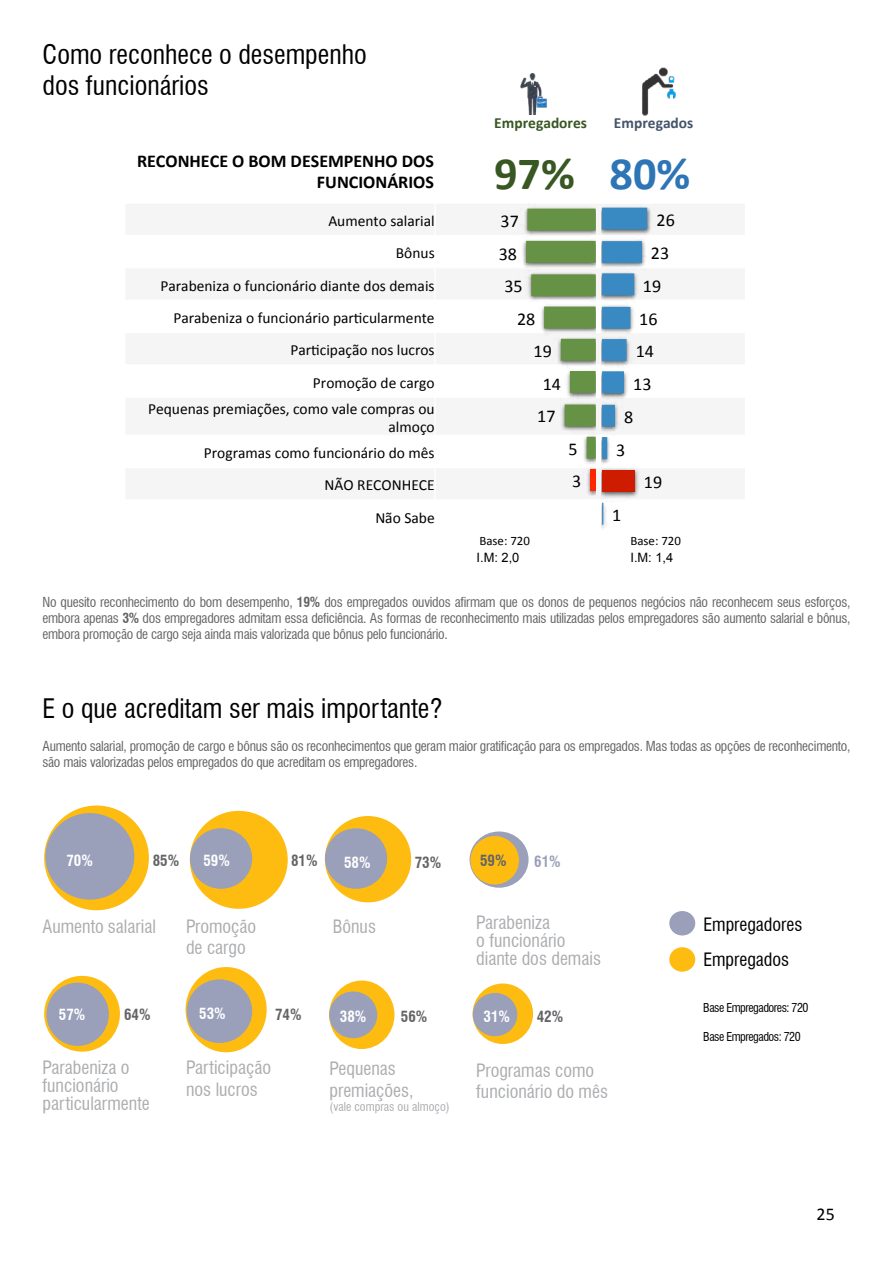
<style>
.page{position:relative;width:893px;height:1263px;background:#fff}
.page>*{position:absolute;margin:0;border:0;box-sizing:border-box;transform-origin:0 0}
.t1{font:700 46.35px "Calibri";color:#2e75b6}
.t2{font:700 46.35px "Calibri";color:#385723}
.t3{font:condensed 26.25px/31.5px "Swiss 721 BT";color:#000101}
.t4{font:condensed 18px/21.6px "Swiss 721 BT";color:#abadb0}
.t5{font:700 18px/20.5px "Calibri";color:#000;text-align:right}
.t6{font:18px "Calibri";color:#000}
.t7{font:condensed 18px/34.7px "Swiss 721 BT";color:#000}
.t8{font:15.45px/32.4px "Calibri";color:#000;text-align:right}
.t9{font:700 15.45px "Calibri";color:#385723}
.t10{font:700 15.45px "Calibri";color:#44546a}
.t11{font:700 condensed 15px "Swiss 721 BT";color:#636466}
.t12{font:700 condensed 15px "Swiss 721 BT";color:#fff}
.t13{font:700 condensed 15px "Swiss 721 BT";color:#9a9fba}
.t14{font:condensed 13.5px/16.2px "Swiss 721 BT";letter-spacing:-.02em;color:#636466;text-align:justify}
.t15{font:12.9px "Calibri";color:#000}
.t16{font:12.9px "Arial";color:#000}
.t17{font:condensed 12px "Swiss 721 BT";letter-spacing:-.04em;color:#000}
.t18{font:condensed 12px "Swiss 721 BT";color:#abadb0}
.s1{font-weight:700}
</style>
<div class="page">
<svg style="left:470px;top:831px;width:59px;height:57px"></svg>
<div style="left:44px;top:805px;width:105px;height:105px;background:#febc11;border-radius:50%"></div>
<div style="left:45px;top:813px;width:89px;height:87px;background:#9a9fba;border-radius:50%"></div>
<div style="left:190px;top:811px;width:98px;height:98px;background:#febc11;border-radius:50%"></div>
<div style="left:190px;top:828px;width:62px;height:61px;background:#9a9fba;border-radius:50%"></div>
<div style="left:325px;top:816px;width:86px;height:86px;background:#febc11;border-radius:50%"></div>
<div style="left:325px;top:828px;width:62px;height:61px;background:#9a9fba;border-radius:50%"></div>
<div style="left:470px;top:836px;width:49px;height:48px;background:#febc11;border-radius:50%"></div>
<div style="left:44px;top:976px;width:76px;height:76px;background:#febc11;border-radius:50%"></div>
<div style="left:46px;top:983px;width:63px;height:63px;background:#9a9fba;border-radius:50%"></div>
<div style="left:186px;top:967px;width:81px;height:85px;background:#febc11;border-radius:50%"></div>
<div style="left:187px;top:979px;width:65px;height:64px;background:#9a9fba;border-radius:50%"></div>
<div style="left:329px;top:980px;width:65px;height:69px;background:#febc11;border-radius:50%"></div>
<div style="left:329px;top:991px;width:48px;height:47px;background:#9a9fba;border-radius:50%"></div>
<div style="left:473px;top:983px;width:60px;height:61px;background:#febc11;border-radius:50%"></div>
<div style="left:473px;top:993px;width:44px;height:43px;background:#9a9fba;border-radius:50%"></div>
<div style="left:669px;top:911px;width:26px;height:24px;background:#9a9fba;border-radius:50%"></div>
<div style="left:669px;top:947px;width:26px;height:25px;background:#febc11;border-radius:50%"></div>
<img style="left:641px;top:67px;width:35px;height:49px">
<img style="left:520px;top:74px;width:27px;height:41px">
<div style="left:125px;top:203px;width:310px;height:32px;background:#f5f5f5"></div>
<div style="left:435px;top:203px;width:311px;height:32px;background:#f5f5f5"></div>
<div style="left:125px;top:268px;width:310px;height:32px;background:#f5f5f5"></div>
<div style="left:435px;top:268px;width:311px;height:32px;background:#f5f5f5"></div>
<div style="left:125px;top:332px;width:310px;height:33px;background:#f5f5f5"></div>
<div style="left:435px;top:332px;width:311px;height:33px;background:#f5f5f5"></div>
<div style="left:125px;top:397px;width:310px;height:38px;background:#f5f5f5"></div>
<div style="left:435px;top:397px;width:311px;height:38px;background:#f5f5f5"></div>
<div style="left:125px;top:468px;width:310px;height:32px;background:#f5f5f5"></div>
<div style="left:435px;top:468px;width:311px;height:32px;background:#f5f5f5"></div>
<hr style="left:434px;top:202px;width:2px;height:331px;background:#fff">
<hr style="left:124px;top:299px;width:622px;height:2px;background:#fff">
<hr style="left:124px;top:332px;width:622px;height:1px;background:#fff">
<hr style="left:124px;top:364px;width:622px;height:1px;background:#fff">
<hr style="left:124px;top:397px;width:622px;height:1px;background:#fff">
<hr style="left:124px;top:499px;width:622px;height:2px;background:#fff">
<hr style="left:745px;top:202px;width:1px;height:331px;background:#fff">
<hr style="left:124px;top:202px;width:622px;height:2px;background:#fff">
<img style="left:601px;top:207px;width:50px;height:321px">
<svg style="left:602px;top:208px;width:45px;height:317px"></svg>
<img style="left:587px;top:468px;width:9px;height:28px">
<img style="left:522px;top:207px;width:74px;height:257px">
<div style="left:590px;top:469px;width:6px;height:22px;background:#ff2600"></div>
<svg style="left:526px;top:209px;width:70px;height:250px"></svg>
<h2 class="t3" style="left:43px;top:38px;width:326px">Como reconhece o desempenho dos funcionários</h2>
<p class="t9" style="left:494px;top:113px;width:94px">Empregadores</p>
<p class="t10" style="left:614px;top:113px;width:81px">Empregados</p>
<h3 class="t5" style="left:137px;top:151px;width:298px">RECONHECE O BOM DESEMPENHO DOS<br>FUNCIONÁRIOS</h3>
<h1 class="t2" style="left:494px;top:144px;width:82px">97%</h1>
<p class="t8" style="left:160px;top:205px;width:276px">Aumento salarial<br>Bônus<br>Parabeniza o funcionário diante dos demais<br>Parabeniza o funcionário par&lt;cularmente<br>Par&lt;cipação nos lucros<br>Promoção de cargo</p>
<p class="t8" style="left:148px;top:400px;width:288px;line-height:18px">Pequenas premiações, como vale compras ou almoço</p>
<p class="t8" style="left:204px;top:437px;width:232px">Programas como funcionário do mês<br>NÃO RECONHECE<br>Não Sabe</p>
<h3 class="t6" style="left:501px;top:210px;width:20px">37</h3>
<h3 class="t6" style="left:499px;top:242px;width:20px">38</h3>
<h3 class="t6" style="left:504px;top:275px;width:20px">35</h3>
<h3 class="t6" style="left:517px;top:307px;width:20px">28</h3>
<h3 class="t6" style="left:534px;top:340px;width:20px">19</h3>
<h3 class="t6" style="left:543px;top:372px;width:20px">14</h3>
<h3 class="t6" style="left:537px;top:405px;width:20px">17</h3>
<h3 class="t6" style="left:568px;top:437px;width:11px">5</h3>
<h3 class="t6" style="left:572px;top:470px;width:11px">3</h3>
<p class="t15" style="left:479px;top:533px;width:52px">Base: 720</p>
<p class="t16" style="left:476px;top:548px;width:44px">I.M: 2,0</p>
<h1 class="t1" style="left:610px;top:144px;width:82px">80%</h1>
<h3 class="t6" style="left:657px;top:209px;width:20px">26</h3>
<h3 class="t6" style="left:651px;top:242px;width:20px">23</h3>
<h3 class="t6" style="left:643px;top:274px;width:20px">19</h3>
<h3 class="t6" style="left:639px;top:307px;width:20px">16</h3>
<h3 class="t6" style="left:636px;top:340px;width:20px">14</h3>
<h3 class="t6" style="left:633px;top:373px;width:20px">13</h3>
<h3 class="t6" style="left:624px;top:405px;width:11px">8</h3>
<h3 class="t6" style="left:616px;top:438px;width:11px">3</h3>
<h3 class="t6" style="left:612px;top:504px;width:11px">1</h3>
<h3 class="t6" style="left:644px;top:471px;width:20px">19</h3>
<p class="t15" style="left:630px;top:533px;width:52px">Base: 720</p>
<p class="t16" style="left:630px;top:548px;width:44px">I.M: 1,4</p>
<p class="t14" style="left:43px;top:594px;width:809px">No quesito reconhecimento do bom desempenho, <span class="s1">19%</span> dos empregados ouvidos afirmam que os donos de pequenos negócios não reconhecem seus esforços, embora apenas <span class="s1">3%</span> dos empregadores admitam essa deficiência. As formas de reconhecimento mais utilizadas pelos empregadores são aumento salarial e bônus, embora promoção de cargo seja ainda mais valorizada que bônus pelo funcionário.</p>
<h2 class="t3" style="left:43px;top:693px;width:401px">E o que acreditam ser mais importante?</h2>
<p class="t14" style="left:43px;top:738px;width:809px">Aumento salarial, promoção de cargo e bônus são os reconhecimentos que geram maior gratificação para os empregados. Mas todas as opções de reconhecimento, são mais valorizadas pelos empregados do que acreditam os empregadores.</p>
<p class="t12" style="left:66px;top:852px;width:28px">70%</p>
<p class="t11" style="left:153px;top:851px;width:28px">85%</p>
<p class="t12" style="left:203px;top:852px;width:28px">59%</p>
<p class="t11" style="left:291px;top:852px;width:28px">81%</p>
<p class="t12" style="left:344px;top:853px;width:28px">58%</p>
<p class="t11" style="left:415px;top:853px;width:28px">73%</p>
<p class="t11" style="left:480px;top:852px;width:28px">59%</p>
<p class="t13" style="left:534px;top:853px;width:28px">61%</p>
<h3 class="t4" style="left:43px;top:916px;width:115px">Aumento salarial</h3>
<h3 class="t4" style="left:186px;top:915px;width:72px">Promoção de cargo</h3>
<h3 class="t4" style="left:333px;top:916px;width:45px">Bônus</h3>
<h3 class="t4" style="left:476px;top:913px;width:126px;line-height:18px">Parabeniza<br>o funcionário diante dos demais</h3>
<p class="t12" style="left:59px;top:1006px;width:28px">57%</p>
<p class="t11" style="left:124px;top:1006px;width:28px">64%</p>
<p class="t12" style="left:199px;top:1005px;width:28px">53%</p>
<p class="t11" style="left:275px;top:1006px;width:28px">74%</p>
<p class="t12" style="left:340px;top:1007px;width:28px">38%</p>
<p class="t11" style="left:401px;top:1007px;width:28px">56%</p>
<p class="t12" style="left:484px;top:1007px;width:28px">31%</p>
<p class="t11" style="left:537px;top:1008px;width:28px">42%</p>
<h3 class="t4" style="left:43px;top:1058px;width:109px;line-height:18px">Parabeniza o funcionário particularmente</h3>
<h3 class="t4" style="left:186px;top:1057px;width:87px">Participação nos lucros</h3>
<h3 class="t4" style="left:330px;top:1058px;width:86px">Pequenas premiações,</h3>
<p class="t18" style="left:330px;top:1099px;width:122px">(vale compras ou almoço)</p>
<h3 class="t4" style="left:476px;top:1059px;width:133px">Programas como funcionário do mês</h3>
<h3 class="t7" style="left:703px;top:907px;width:101px">Empregadores<br>Empregados</h3>
<p class="t17" style="left:703px;top:1001px;width:107px">Base Empregadores: 720</p>
<p class="t17" style="left:703px;top:1029px;width:99px">Base Empregados: 720</p>
<h3 class="t6" style="left:816px;top:1203px;width:20px">25</h3>
</div>
